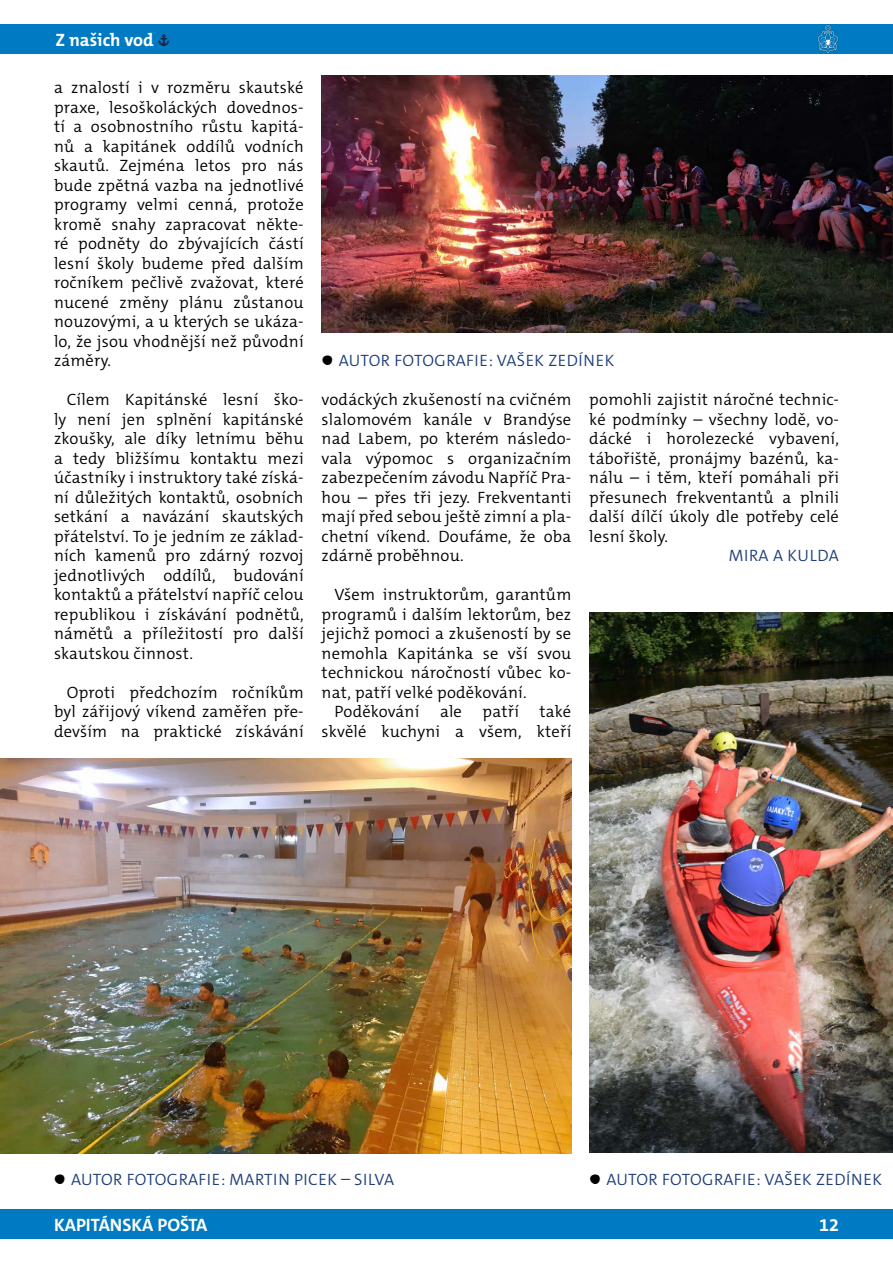
<style>
.page{position:relative;width:893px;height:1263px;background:#fff}
.page>*{position:absolute;margin:0;border:0;box-sizing:border-box;transform-origin:0 0}
.t1{font:700 18px "The Mix C5";color:#fff}
.t2{font:300 16.5px/19.5px "The Mix C5";letter-spacing:.015em;color:#000;text-align:justify}
.t3{font:300 16.5px "The Mix C5";letter-spacing:.03em;color:#1e3d78}
.s1{font-family:"SKAUT";font-size:16.5px;color:#1d2343}
.s2{font-family:"SKAUT";font-weight:700;color:#000}
</style>
<div class="page">
<div style="left:0;top:1209px;width:893px;height:30px;background:#007bc3"></div>
<div style="left:0;top:24px;width:893px;height:30px;background:#007bc3"></div>
<img style="left:817px;top:24px;width:22px;height:30px">
<img style="left:0;top:758px;width:571px;height:395px">
<img style="left:322px;top:75px;width:571px;height:257px">
<img style="left:589px;top:612px;width:304px;height:540px">
<svg style="left:818px;top:25px;width:20px;height:28px"></svg>
<p class="t1" style="left:55px;top:28px;width:116px">Z našich vod <span class="s1">»</span></p>
<p class="t2" style="left:54px;top:78px;width:251px">a znalostí i v rozměru skautské praxe, lesoškoláckých dovednos&shy;tí a osobnostního růstu kapitá&shy;nů a kapitánek oddílů vodních skautů. Zejména letos pro nás bude zpětná vazba na jednotlivé programy velmi cenná, protože kromě snahy zapracovat někte&shy;ré podněty do zbývajících částí lesní školy budeme před dalším ročníkem pečlivě zvažovat, které nucené změny plánu zůstanou nouzovými, a u kterých se ukáza&shy;lo, že jsou vhodnější než původní záměry.</p>
<p class="t2" style="left:54px;top:390px;width:251px;text-indent:13px">Cílem Kapitánské lesní ško&shy;ly není jen splnění kapitánské zkoušky, ale díky letnímu běhu a tedy bližšímu kontaktu mezi účastníky i instruktory také získá&shy;ní důležitých kontaktů, osobních setkání a navázání skautských přátelství. To je jedním ze základ&shy;ních kamenů pro zdárný rozvoj jednotlivých oddílů, budování kontaktů a přátelství napříč celou republikou i získávání podnětů, námětů a příležitostí pro další skautskou činnost.</p>
<p class="t2" style="left:54px;top:682px;width:251px;text-indent:13px">Oproti předchozím ročníkům byl zářijový víkend zaměřen pře&shy;devším na praktické získávání</p>
<p class="t3" style="left:322px;top:350px;width:294px"><span class="s2">¶</span> AUTOR FOTOGRAFIE: VAŠEK ZEDÍNEK</p>
<p class="t2" style="left:322px;top:390px;width:251px">vodáckých zkušeností na cvičném slalomovém kanále v Brandýse nad Labem, po kterém následo&shy;vala výpomoc s organizačním zabezpečením závodu Napříč Pra&shy;hou – přes tři jezy. Frekventanti mají před sebou ještě zimní a pla&shy;chetní víkend. Doufáme, že oba zdárně proběhnou.</p>
<p class="t2" style="left:322px;top:585px;width:251px;text-indent:13px">Všem instruktorům, garantům programů i dalším lektorům, bez jejichž pomoci a zkušeností by se nemohla Kapitánka se vší svou technickou náročností vůbec ko&shy;nat, patří velké poděkování.</p>
<p class="t2" style="left:322px;top:702px;width:251px;text-align:right">Poděkování ale patří také skvělé kuchyni a všem, kteří</p>
<p class="t2" style="left:589px;top:390px;width:251px">pomohli zajistit náročné technic&shy;ké podmínky – všechny lodě, vo&shy;dácké i horolezecké vybavení, tábořiště, pronájmy bazénů, ka&shy;nálu – i těm, kteří pomáhali při přesunech frekventantů a plnili další dílčí úkoly dle potřeby celé lesní školy.</p>
<p class="t3" style="left:729px;top:545px;width:112px">MIRA A KULDA</p>
<p class="t3" style="left:54px;top:1169px;width:341px"><span class="s2">¶</span> AUTOR FOTOGRAFIE: MARTIN PICEK – SILVA</p>
<p class="t3" style="left:589px;top:1169px;width:294px"><span class="s2">¶</span> AUTOR FOTOGRAFIE: VAŠEK ZEDÍNEK</p>
<p class="t1" style="left:54px;top:1213px;width:155px">KAPITÁNSKÁ POŠTA</p>
<p class="t1" style="left:819px;top:1213px;width:21px">12</p>
</div>
